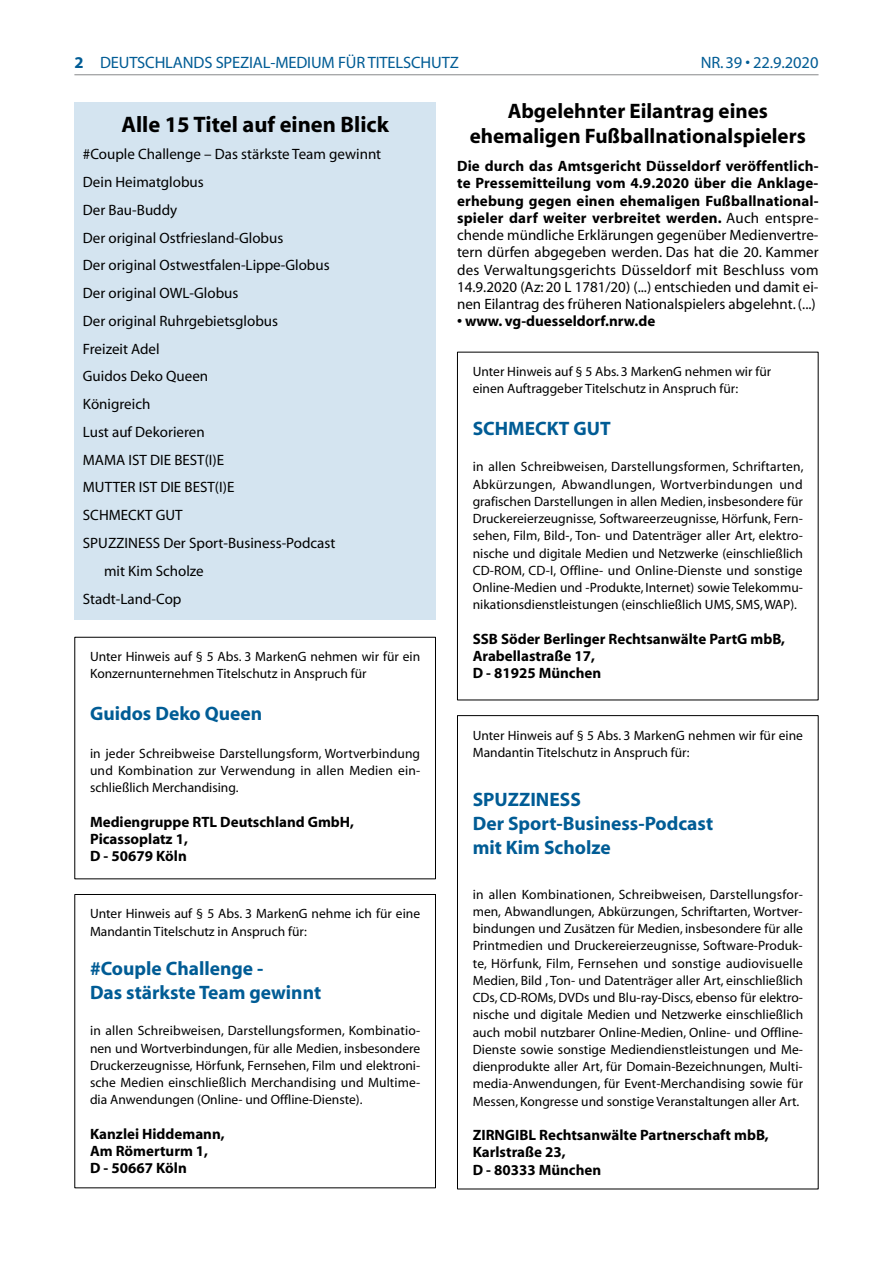
<style>
.page{position:relative;width:893px;height:1263px;background:#fff}
.page>*{position:absolute;margin:0;border:0;box-sizing:border-box;transform-origin:0 0}
.t1{font:700 22.5px "Myriad";color:#000}
.t2{font:700 21px/25.2px "Myriad";color:#000;text-align:center}
.t3{font:700 19.5px/24px "Myriad";color:#005c95}
.t4{font:16.5px "Myriad";letter-spacing:-.01em;color:#005c95}
.t5{font:15px/17.2px "Myriad";color:#000;text-align:justify}
.t6{font:700 15px/17.2px "Myriad";color:#000}
.t7{font:13.5px/17.2px "Myriad";color:#000}
.s1{font-weight:700}
</style>
<div class="page">
<hr style="left:74px;top:74px;width:744px;height:1px;background:#87888a">
<div style="left:74px;top:102px;width:362px;height:518px;background:#d4e4f0"></div>
<div style="left:74px;top:894px;width:362px;height:294px;border:1px solid #000"></div>
<p class="t4" style="left:74px;top:54px;width:386px"><span class="s1">2</span> DEUTSCHLANDS SPEZIAL-MEDIUM FÜR TITELSCHUTZ</p>
<p class="t4" style="left:701px;top:54px;width:119px">NR. 39 • 22.9.2020</p>
<h1 class="t1" style="left:121px;top:113px;width:269px">Alle 15 Titel auf einen Blick</h1>
<p class="t5" style="left:83px;top:146px;width:300px">#Couple Challenge – Das stärkste Team gewinnt</p>
<p class="t5" style="left:83px;top:174px;width:122px">Dein Heimatglobus</p>
<p class="t5" style="left:83px;top:202px;width:96px">Der Bau-Buddy</p>
<p class="t5" style="left:83px;top:230px;width:202px">Der original Ostfriesland-Globus</p>
<p class="t5" style="left:83px;top:257px;width:248px">Der original Ostwestfalen-Lippe-Globus</p>
<p class="t5" style="left:83px;top:285px;width:157px">Der original OWL-Globus</p>
<p class="t5" style="left:83px;top:313px;width:197px">Der original Ruhrgebietsglobus</p>
<p class="t5" style="left:83px;top:341px;width:78px">Freizeit Adel</p>
<p class="t5" style="left:83px;top:368px;width:127px">Guidos Deko Queen</p>
<p class="t5" style="left:83px;top:396px;width:69px">Königreich</p>
<p class="t5" style="left:83px;top:424px;width:123px">Lust auf Dekorieren</p>
<p class="t5" style="left:83px;top:452px;width:143px">MAMA IST DIE BEST(I)E</p>
<p class="t5" style="left:83px;top:479px;width:153px">MUTTER IST DIE BEST(I)E</p>
<p class="t5" style="left:83px;top:507px;width:101px">SCHMECKT GUT</p>
<p class="t5" style="left:83px;top:535px;width:254px">SPUZZINESS Der Sport-Business-Podcast</p>
<p class="t5" style="left:104px;top:563px;width:101px">mit Kim Scholze</p>
<p class="t5" style="left:83px;top:590px;width:100px">Stadt-Land-Cop</p>
<p class="t7" style="left:90px;top:649px;width:332px">Unter Hinweis auf § 5 Abs. 3 MarkenG nehmen wir für ein<br>Konzernunternehmen Titelschutz in Anspruch für</p>
<h3 class="t3" style="left:90px;top:702px;width:174px">Guidos Deko Queen</h3>
<p class="t7" style="left:90px;top:745px;width:332px;text-align:justify">in jeder Schreibweise Darstellungsform, Wortverbindung und Kombination zur Verwendung in allen Medien ein&shy;schließlich Merchandising.</p>
<p class="t6" style="left:90px;top:814px;width:266px">Mediengruppe RTL Deutschland GmbH,<br>Picassoplatz 1,<br>D - 50679 Köln</p>
<p class="t7" style="left:90px;top:906px;width:332px">Unter Hinweis auf § 5 Abs. 3 MarkenG nehme ich für eine<br>Mandantin Titelschutz in Anspruch für:</p>
<h3 class="t3" style="left:90px;top:957px;width:233px">#Couple Challenge -<br>Das stärkste Team gewinnt</h3>
<p class="t7" style="left:90px;top:1023px;width:332px;text-align:justify">in allen Schreibweisen, Darstellungsformen, Kombinatio&shy;nen und Wortverbindungen, für alle Medien, insbesondere Druckerzeugnisse, Hörfunk, Fernsehen, Film und elektroni&shy;sche Medien einschließlich Merchandising und Multime&shy;dia Anwendungen (Online- und Offline-Dienste).</p>
<p class="t6" style="left:90px;top:1126px;width:136px">Kanzlei Hiddemann,<br>Am Römerturm 1,<br>D - 50667 Köln</p>
<h2 class="t2" style="left:470px;top:99px;width:337px">Abgelehnter Eilantrag eines ehemaligen Fußballnationalspielers</h2>
<p class="t5" style="left:457px;top:158px;width:363px"><span class="s1">Die durch das Amtsgericht Düsseldorf veröffentlich&shy;te Pressemitteilung vom 4.9.2020 über die Anklage&shy;erhebung gegen einen ehemaligen Fußballnational&shy;spieler darf weiter verbreitet werden.</span> Auch entspre&shy;chende mündliche Erklärungen gegenüber Medienvertre&shy;tern dürfen abgegeben werden. Das hat die 20. Kammer des Verwaltungsgerichts Düsseldorf mit Beschluss vom 14.9.2020 (Az: 20 L 1781/20) (...) entschieden und damit ei&shy;nen Eilantrag des früheren Nationalspielers abgelehnt. (...)</p>
<p class="t6" style="left:457px;top:313px;width:200px">• www. vg-duesseldorf.nrw.de</p>
<p class="t7" style="left:473px;top:363px;width:300px">Unter Hinweis auf § 5 Abs. 3 MarkenG nehmen wir für einen Auftraggeber Titelschutz in Anspruch für:</p>
<h3 class="t3" style="left:473px;top:417px;width:139px">SCHMECKT GUT</h3>
<p class="t7" style="left:473px;top:459px;width:332px;text-align:justify">in allen Schreibweisen, Darstellungsformen, Schriftarten, Abkürzungen, Abwandlungen, Wortverbindungen und grafischen Darstellungen in allen Medien, insbesondere für Druckereierzeugnisse, Softwareerzeugnisse, Hörfunk, Fern&shy;sehen, Film, Bild-, Ton- und Datenträger aller Art, elektro&shy;nische und digitale Medien und Netzwerke (einschließlich CD-ROM, CD-I, Offline- und Online-Dienste und sonstige Online-Medien und -Produkte, Internet) sowie Telekommu&shy;nikationsdienstleistungen (einschließlich UMS, SMS, WAP).</p>
<p class="t6" style="left:473px;top:631px;width:314px">SSB Söder Berlinger Rechtsanwälte PartG mbB,<br>Arabellastraße 17,<br>D - 81925 München</p>
<p class="t7" style="left:473px;top:727px;width:332px">Unter Hinweis auf § 5 Abs. 3 MarkenG nehmen wir für eine<br>Mandantin Titelschutz in Anspruch für:</p>
<h3 class="t3" style="left:473px;top:788px;width:242px">SPUZZINESS<br>Der Sport-Business-Podcast mit Kim Scholze</h3>
<p class="t7" style="left:473px;top:886px;width:332px;text-align:justify">in allen Kombinationen, Schreibweisen, Darstellungsfor&shy;men, Abwandlungen, Abkürzungen, Schriftarten, Wortver&shy;bindungen und Zusätzen für Medien, insbesondere für alle Printmedien und Druckereierzeugnisse, Software-Produk&shy;te, Hörfunk, Film, Fernsehen und sonstige audiovisuelle Medien, Bild , Ton- und Datenträger aller Art, einschließlich CDs, CD-ROMs, DVDs und Blu-ray-Discs, ebenso für elektro&shy;nische und digitale Medien und Netzwerke einschließlich auch mobil nutzbarer Online-Medien, Online- und Offline-Dienste sowie sonstige Mediendienstleistungen und Me&shy;dienprodukte aller Art, für Domain-Bezeichnungen, Multi&shy;media-Anwendungen, für Event-Merchandising sowie für Messen, Kongresse und sonstige Veranstaltungen aller Art.</p>
<p class="t6" style="left:473px;top:1127px;width:297px">ZIRNGIBL Rechtsanwälte Partnerschaft mbB,<br>Karlstraße 23,<br>D - 80333 München</p>
</div>
